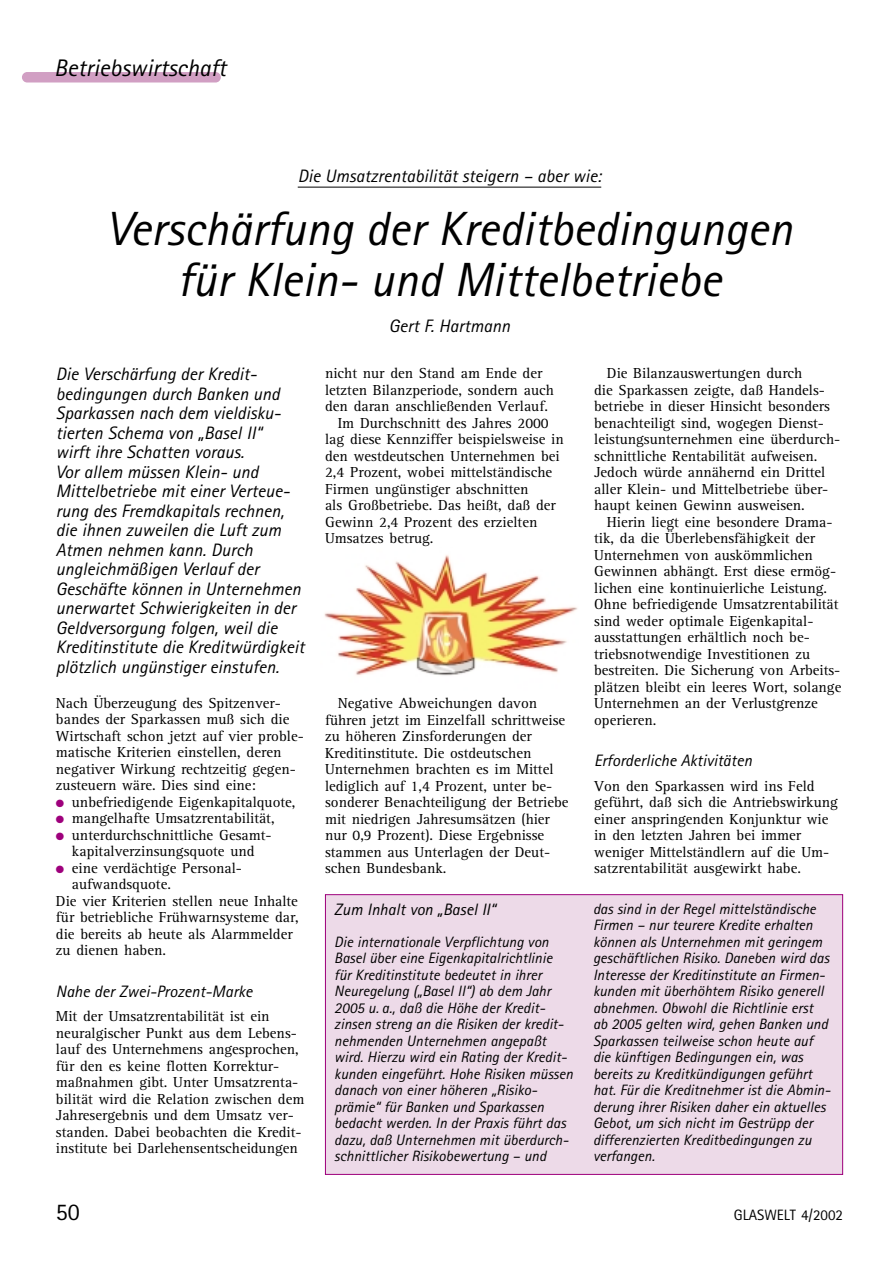
<style>
.page{position:relative;width:893px;height:1263px;background:#fff}
.page>*{position:absolute;margin:0;border:0;box-sizing:border-box;transform-origin:0 0}
.t1{font:italic 48px/51px "Rotis Sans Serif";color:#000;text-align:center}
.t2{font:italic 24px "Rotis Sans Serif";color:#000}
.t3{font:24px "Rotis Sans Serif";color:#000}
.t4{font:italic 18px/19.5px "Rotis Sans Serif";color:#000}
.t5{font:italic 16.5px "Rotis Sans Serif";color:#000}
.t6{font:15px/16.5px "Rotis Serif";color:#000}
.t7{font:italic 15px/16.5px "Rotis Sans Serif";color:#000}
.t8{font:15px "Rotis Sans Serif";color:#000}
.s1{color:#9e007c}
</style>
<div class="page">
<svg style="left:22px;top:72px;width:199px;height:11px;background:#d3a4c6"></svg>
<hr style="left:298px;top:187px;width:303px;height:1px;background:#000">
<div style="left:325px;top:895px;width:517px;height:279px;background:#eddae8"></div>
<div style="left:325px;top:894px;width:518px;height:281px;border:1px solid #9e007c"></div>
<img style="left:324px;top:555px;width:254px;height:121px">
<h2 class="t2" style="left:54px;top:60px;width:173px">Betriebswirtschaft</h2>
<p class="t4" style="left:298px;top:168px;width:305px">Die Umsatzrentabilität steigern – aber wie:</p>
<h1 class="t1" style="left:106px;top:209px;width:687px">Verschärfung der Kreditbedingungen für Klein- und Mittelbetriebe</h1>
<p class="t4" style="left:389px;top:318px;width:123px">Gert F. Hartmann</p>
<p class="t4" style="left:56px;top:366px;width:250px">Die Verschärfung der Kredit&shy;bedingungen durch Banken und<br>Sparkassen nach dem vieldisku&shy;tierten Schema von „Basel II“<br>wirft ihre Schatten voraus.<br>Vor allem müssen Klein- und<br>Mittelbetriebe mit einer Verteue&shy;rung des Fremdkapitals rechnen, die ihnen zuweilen die Luft zum<br>Atmen nehmen kann. Durch ungleichmäßigen Verlauf der<br>Geschäfte können in Unternehmen unerwartet Schwierigkeiten in der<br>Geldversorgung folgen, weil die<br>Kreditinstitute die Kreditwürdigkeit plötzlich ungünstiger einstufen.</p>
<p class="t6" style="left:56px;top:696px;width:249px">Nach Überzeugung des Spitzenver&shy;bandes der Sparkassen muß sich die Wirtschaft schon jetzt auf vier proble&shy;matische Kriterien einstellen, deren negativer Wirkung rechtzeitig gegen&shy;zusteuern wäre. Dies sind eine:</p>
<p class="t6" style="left:56px;top:795px;width:241px"><span class="s1">●</span> unbefriedigende Eigenkapitalquote,</p>
<p class="t6" style="left:56px;top:812px;width:220px"><span class="s1">●</span> mangelhafte Umsatzrentabilität,</p>
<p class="t6" style="left:56px;top:828px;width:217px;text-align:center"><span class="s1">●</span> unterdurchschnittliche Gesamt&shy;kapitalverzinsungsquote und</p>
<p class="t6" style="left:56px;top:861px;width:187px"><span class="s1">●</span> eine verdächtige Personal-</p>
<p class="t6" style="left:72px;top:878px;width:100px">aufwandsquote.</p>
<p class="t6" style="left:56px;top:894px;width:243px">Die vier Kriterien stellen neue Inhalte</p>
<p class="t6" style="left:56px;top:911px;width:244px">für betriebliche Frühwarnsysteme dar,</p>
<p class="t6" style="left:56px;top:927px;width:238px">die bereits ab heute als Alarmmelder</p>
<p class="t6" style="left:56px;top:944px;width:112px">zu dienen haben.</p>
<p class="t5" style="left:56px;top:985px;width:198px">Nahe der Zwei-Prozent-Marke</p>
<p class="t6" style="left:56px;top:1010px;width:250px">Mit der Umsatzrentabilität ist ein neuralgischer Punkt aus dem Lebens&shy;lauf des Unternehmens angesprochen, für den es keine flotten Korrektur&shy;maßnahmen gibt. Unter Umsatzrenta&shy;bilität wird die Relation zwischen dem Jahresergebnis und dem Umsatz ver&shy;standen. Dabei beobachten die Kredit&shy;institute bei Darlehensentscheidungen</p>
<p class="t6" style="left:325px;top:366px;width:219px">nicht nur den Stand am Ende der</p>
<p class="t6" style="left:325px;top:383px;width:230px">letzten Bilanzperiode, sondern auch</p>
<p class="t6" style="left:325px;top:399px;width:224px">den daran anschließenden Verlauf.</p>
<p class="t6" style="left:338px;top:416px;width:212px">Im Durchschnitt des Jahres 2000</p>
<p class="t6" style="left:325px;top:432px;width:240px">lag diese Kennziffer beispielsweise in</p>
<p class="t6" style="left:325px;top:449px;width:236px">den westdeutschen Unternehmen bei</p>
<p class="t6" style="left:325px;top:465px;width:228px">2,4 Prozent, wobei mittelständische</p>
<p class="t6" style="left:325px;top:482px;width:205px">Firmen ungünstiger abschnitten</p>
<p class="t6" style="left:325px;top:498px;width:232px">als Großbetriebe. Das heißt, daß der</p>
<p class="t6" style="left:325px;top:515px;width:214px">Gewinn 2,4 Prozent des erzielten</p>
<p class="t6" style="left:325px;top:531px;width:110px">Umsatzes betrug.</p>
<p class="t6" style="left:325px;top:696px;width:245px;text-indent:13px">Negative Abweichungen davon führen jetzt im Einzelfall schrittweise zu höheren Zinsforderungen der Kreditinstitute. Die ostdeutschen Unternehmen brachten es im Mittel lediglich auf 1,4 Prozent, unter be&shy;sonderer Benachteiligung der Betriebe mit niedrigen Jahresumsätzen (hier nur 0,9 Prozent). Diese Ergebnisse stammen aus Unterlagen der Deut&shy;schen Bundesbank.</p>
<p class="t5" style="left:334px;top:904px;width:163px">Zum Inhalt von „Basel II“</p>
<p class="t7" style="left:334px;top:935px;width:240px">Die internationale Verpflichtung von Basel über eine Eigenkapitalrichtlinie für Kreditinstitute bedeutet in ihrer Neuregelung („Basel II“) ab dem Jahr 2005 u. a., daß die Höhe der Kredit&shy;zinsen streng an die Risiken der kredit&shy;nehmenden Unternehmen angepaßt wird. Hierzu wird ein Rating der Kredit&shy;kunden eingeführt. Hohe Risiken müssen danach von einer höheren „Risiko&shy;prämie“ für Banken und Sparkassen bedacht werden. In der Praxis führt das dazu, daß Unternehmen mit überdurch&shy;schnittlicher Risikobewertung – und</p>
<p class="t6" style="left:594px;top:366px;width:247px;text-indent:13px">Die Bilanzauswertungen durch<br>die Sparkassen zeigte, daß Handels&shy;betriebe in dieser Hinsicht besonders benachteiligt sind, wogegen Dienst&shy;leistungsunternehmen eine überdurch&shy;schnittliche Rentabilität aufweisen.<br>Jedoch würde annähernd ein Drittel aller Klein- und Mittelbetriebe über&shy;haupt keinen Gewinn ausweisen.</p>
<p class="t6" style="left:594px;top:515px;width:249px;text-indent:13px">Hierin liegt eine besondere Drama&shy;tik, da die Überlebensfähigkeit der Unternehmen von auskömmlichen Gewinnen abhängt. Erst diese ermög&shy;lichen eine kontinuierliche Leistung.<br>Ohne befriedigende Umsatzrentabilität sind weder optimale Eigenkapital&shy;ausstattungen erhältlich noch be&shy;triebsnotwendige Investitionen zu bestreiten. Die Sicherung von Arbeits&shy;plätzen bleibt ein leeres Wort, solange Unternehmen an der Verlustgrenze operieren.</p>
<p class="t5" style="left:594px;top:754px;width:159px">Erforderliche Aktivitäten</p>
<p class="t6" style="left:594px;top:779px;width:245px">Von den Sparkassen wird ins Feld geführt, daß sich die Antriebswirkung einer anspringenden Konjunktur wie in den letzten Jahren bei immer weniger Mittelständlern auf die Um&shy;satzrentabilität ausgewirkt habe.</p>
<p class="t7" style="left:593px;top:902px;width:239px">das sind in der Regel mittelständische Firmen – nur teurere Kredite erhalten können als Unternehmen mit geringem geschäftlichen Risiko. Daneben wird das Interesse der Kreditinstitute an Firmen&shy;kunden mit überhöhtem Risiko generell abnehmen. Obwohl die Richtlinie erst ab 2005 gelten wird, gehen Banken und Sparkassen teilweise schon heute auf die künftigen Bedingungen ein, was bereits zu Kreditkündigungen geführt hat. Für die Kreditnehmer ist die Abmin&shy;derung ihrer Risiken daher ein aktuelles Gebot, um sich nicht im Gestrüpp der differenzierten Kreditbedingungen zu verfangen.</p>
<h2 class="t3" style="left:56px;top:1203px;width:25px">50</h2>
<p class="t8" style="left:733px;top:1209px;width:111px">GLASWELT 4/2002</p>
</div>
